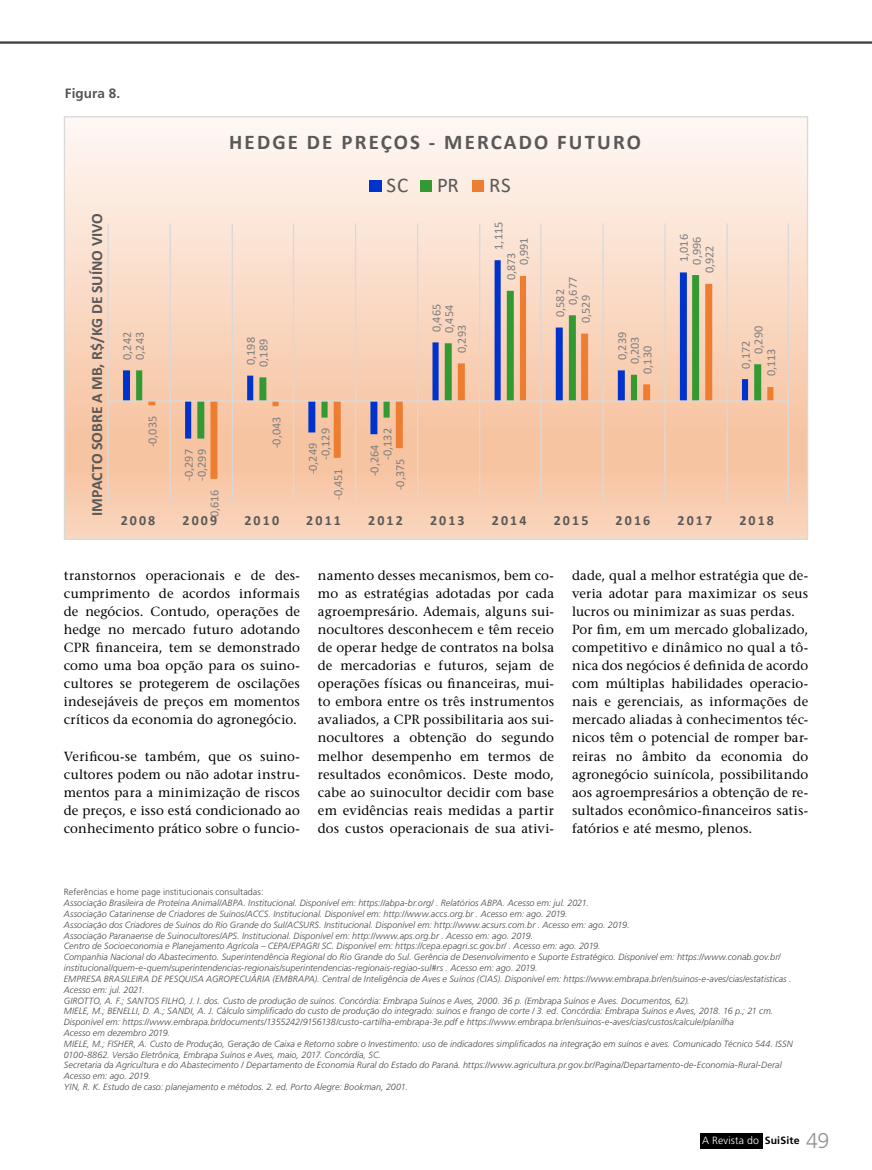
<style>
.page{position:relative;width:872px;height:1170px;background:#fff}
.page>*{position:absolute;margin:0;border:0;box-sizing:border-box;transform-origin:0 0}
.t1{font:700 21px "Calibri";letter-spacing:.1em;color:#595959}
.t2{font:21px "Calibri";color:#595959}
.t3{font:700 15.75px "Calibri";color:#595959}
.t4{font:700 13.95px "Calibri";letter-spacing:.15em;color:#595959}
.t5{font:700 13.5px "Frutiger LT Std";letter-spacing:.005em;color:#555}
.t6{font:500 13.2px/18px "Stone Serif Std";letter-spacing:.01em;color:#000;text-align:justify}
.t7{font:12.3px "Calibri";color:#7f7f7f}
.t8{font:300 10.5px "Frutiger LT Std";letter-spacing:.02em;color:#fff}
.t9{font:italic 300 9px/10.8px "Frutiger LT Std";letter-spacing:.005em;color:#484848}
.t10{font:300 9px "Frutiger LT Std";letter-spacing:.005em;color:#484848}
.s1{font-weight:700;color:#000}
.s2{font-size:21.3px;color:#939393}
</style>
<div class="page">
<hr style="left:0;top:42px;width:872px;height:1px;background:#000">
<hr style="left:0;top:43px;width:872px;height:1px;background:#000">
<svg style="left:66px;top:121px;width:740px;height:416px;background:#fae0cf"></svg>
<hr style="left:107px;top:223px;width:2px;height:279px;background:#d9d9d9">
<hr style="left:170px;top:223px;width:1px;height:279px;background:#d9d9d9">
<hr style="left:232px;top:223px;width:1px;height:279px;background:#d9d9d9">
<hr style="left:293px;top:223px;width:1px;height:279px;background:#d9d9d9">
<hr style="left:355px;top:223px;width:1px;height:279px;background:#d9d9d9">
<hr style="left:417px;top:223px;width:1px;height:279px;background:#d9d9d9">
<hr style="left:479px;top:223px;width:1px;height:279px;background:#d9d9d9">
<hr style="left:540px;top:223px;width:1px;height:279px;background:#d9d9d9">
<hr style="left:602px;top:223px;width:1px;height:279px;background:#d9d9d9">
<hr style="left:664px;top:223px;width:1px;height:279px;background:#d9d9d9">
<hr style="left:726px;top:223px;width:1px;height:279px;background:#d9d9d9">
<hr style="left:787px;top:223px;width:2px;height:279px;background:#d9d9d9">
<svg style="left:123px;top:260px;width:625px;height:178px;background:#f3d7c9"></svg>
<svg style="left:136px;top:275px;width:625px;height:163px;background:#e8cfb2"></svg>
<svg style="left:148px;top:276px;width:625px;height:203px;background:#eac5ac"></svg>
<hr style="left:108px;top:400px;width:680px;height:1px;background:#d9d9d9">
<div style="left:369px;top:181px;width:13px;height:11px;background:#03c"></div>
<div style="left:420px;top:181px;width:11px;height:11px;background:#393"></div>
<div style="left:473px;top:181px;width:11px;height:11px;background:#ed7d31"></div>
<div style="left:700px;top:1133px;width:62px;height:15px;background:#000"></div>
<h3 class="t5" style="left:65px;top:85px;width:57px">Figura 8.</h3>
<h1 class="t1" style="left:229px;top:127px;width:413px">HEDGE DE PREÇOS - MERCADO FUTURO</h1>
<h1 class="t2" style="left:386px;top:170px;width:23px">SC</h1>
<h1 class="t2" style="left:437px;top:170px;width:23px">PR</h1>
<h1 class="t2" style="left:489px;top:170px;width:23px">RS</h1>
<h2 class="t3" style="left:86px;top:516px;width:305px;rotate:-90deg">IMPACTO SOBRE A MB, R$/KG DE SUÍNO VIVO</h2>
<h3 class="t7" style="left:118px;top:360px;width:29px;rotate:-90deg">0,242</h3>
<h3 class="t7" style="left:131px;top:360px;width:29px;rotate:-90deg">0,243</h3>
<h3 class="t7" style="left:242px;top:365px;width:29px;rotate:-90deg">0,198</h3>
<h3 class="t7" style="left:255px;top:367px;width:29px;rotate:-90deg">0,189</h3>
<h3 class="t7" style="left:428px;top:332px;width:29px;rotate:-90deg">0,465</h3>
<h3 class="t7" style="left:440px;top:333px;width:29px;rotate:-90deg">0,454</h3>
<h3 class="t7" style="left:453px;top:353px;width:29px;rotate:-90deg">0,293</h3>
<h3 class="t7" style="left:490px;top:250px;width:29px;rotate:-90deg">1,115</h3>
<h3 class="t7" style="left:515px;top:265px;width:29px;rotate:-90deg">0,991</h3>
<h3 class="t7" style="left:502px;top:280px;width:29px;rotate:-90deg">0,873</h3>
<h3 class="t7" style="left:564px;top:305px;width:29px;rotate:-90deg">0,677</h3>
<h3 class="t7" style="left:551px;top:317px;width:29px;rotate:-90deg">0,582</h3>
<h3 class="t7" style="left:577px;top:323px;width:29px;rotate:-90deg">0,529</h3>
<h3 class="t7" style="left:613px;top:360px;width:29px;rotate:-90deg">0,239</h3>
<h3 class="t7" style="left:626px;top:364px;width:29px;rotate:-90deg">0,203</h3>
<h3 class="t7" style="left:639px;top:374px;width:29px;rotate:-90deg">0,130</h3>
<h3 class="t7" style="left:675px;top:262px;width:29px;rotate:-90deg">1,016</h3>
<h3 class="t7" style="left:688px;top:264px;width:29px;rotate:-90deg">0,996</h3>
<h3 class="t7" style="left:701px;top:273px;width:29px;rotate:-90deg">0,922</h3>
<h3 class="t7" style="left:750px;top:354px;width:29px;rotate:-90deg">0,290</h3>
<h3 class="t7" style="left:737px;top:368px;width:29px;rotate:-90deg">0,172</h3>
<h3 class="t7" style="left:762px;top:376px;width:29px;rotate:-90deg">0,113</h3>
<h3 class="t7" style="left:144px;top:447px;width:33px;rotate:-90deg">-0,035</h3>
<h3 class="t7" style="left:268px;top:448px;width:33px;rotate:-90deg">-0,043</h3>
<h3 class="t7" style="left:317px;top:459px;width:33px;rotate:-90deg">-0,129</h3>
<h3 class="t7" style="left:379px;top:459px;width:33px;rotate:-90deg">-0,132</h3>
<h3 class="t7" style="left:304px;top:474px;width:33px;rotate:-90deg">-0,249</h3>
<h3 class="t7" style="left:366px;top:476px;width:33px;rotate:-90deg">-0,264</h3>
<h3 class="t7" style="left:180px;top:480px;width:33px;rotate:-90deg">-0,297</h3>
<h3 class="t7" style="left:193px;top:480px;width:33px;rotate:-90deg">-0,299</h3>
<h3 class="t7" style="left:329px;top:499px;width:33px;rotate:-90deg">-0,451</h3>
<h3 class="t7" style="left:391px;top:490px;width:33px;rotate:-90deg">-0,375</h3>
<h3 class="t7" style="left:206px;top:520px;width:33px;rotate:-90deg">-0,616</h3>
<h3 class="t4" style="left:121px;top:510px;width:36px">2008</h3>
<h3 class="t4" style="left:182px;top:510px;width:36px">2009</h3>
<h3 class="t4" style="left:244px;top:510px;width:36px">2010</h3>
<h3 class="t4" style="left:306px;top:510px;width:36px">2011</h3>
<h3 class="t4" style="left:368px;top:510px;width:36px">2012</h3>
<h3 class="t4" style="left:430px;top:510px;width:36px">2013</h3>
<h3 class="t4" style="left:492px;top:510px;width:36px">2014</h3>
<h3 class="t4" style="left:554px;top:510px;width:36px">2015</h3>
<h3 class="t4" style="left:615px;top:510px;width:36px">2016</h3>
<h3 class="t4" style="left:677px;top:510px;width:36px">2017</h3>
<h3 class="t4" style="left:739px;top:510px;width:36px">2018</h3>
<p class="t6" style="left:64px;top:566px;width:238px">transtornos operacionais e de des&shy;cumprimento de acordos informais de negócios. Contudo, operações de hedge no mercado futuro adotando CPR financeira, tem se demonstrado como uma boa opção para os suino&shy;cultores se protegerem de oscilações indesejáveis de preços em momentos críticos da economia do agronegócio.</p>
<h3 class="t6" style="left:64px;top:746px;width:238px">Verificou-se também, que os suino&shy;cultores podem ou não adotar instru&shy;mentos para a minimização de riscos de preços, e isso está condicionado ao conhecimento prático sobre o funcio-</h3>
<p class="t6" style="left:318px;top:566px;width:238px">namento desses mecanismos, bem co&shy;mo as estratégias adotadas por cada agroempresário. Ademais, alguns sui&shy;nocultores desconhecem e têm receio de operar hedge de contratos na bolsa de mercadorias e futuros, sejam de operações físicas ou financeiras, mui&shy;to embora entre os três instrumentos avaliados, a CPR possibilitaria aos sui&shy;nocultores a obtenção do segundo melhor desempenho em termos de resultados econômicos. Deste modo, cabe ao suinocultor decidir com base em evidências reais medidas a partir dos custos operacionais de sua ativi-</p>
<p class="t6" style="left:572px;top:566px;width:238px;text-align:left">dade, qual a melhor estratégia que de&shy;veria adotar para maximizar os seus lucros ou minimizar as suas perdas.<br>Por fim, em um mercado globalizado, competitivo e dinâmico no qual a tô&shy;nica dos negócios é definida de acordo com múltiplas habilidades operacio&shy;nais e gerenciais, as informações de mercado aliadas à conhecimentos téc&shy;nicos têm o potencial de romper bar&shy;reiras no âmbito da economia do agronegócio suinícola, possibilitando aos agroempresários a obtenção de re&shy;sultados econômico-financeiros satis&shy;fatórios e até mesmo, plenos.</p>
<p class="t10" style="left:64px;top:887px;width:201px">Referências e home page institucionais consultadas:</p>
<p class="t9" style="left:64px;top:897px;width:730px">Associação Brasileira de Proteína Animal/ABPA. Institucional. Disponível em: https://abpa-br.org/ . Relatórios ABPA. Acesso em: jul. 2021.<br>Associação Catarinense de Criadores de Suínos/ACCS. Institucional. Disponível em: http://www.accs.org.br . Acesso em: ago. 2019.<br>Associação dos Criadores de Suínos do Rio Grande do Sul/ACSURS. Institucional. Disponível em: http://www.acsurs.com.br . Acesso em: ago. 2019.<br>Associação Paranaense de Suinocultores/APS. Institucional. Disponível em: http://www.aps.org.br . Acesso em: ago. 2019.<br>Centro de Socioeconomia e Planejamento Agrícola – CEPA/EPAGRI SC. Disponível em: https://cepa.epagri.sc.gov.br/ . Acesso em: ago. 2019.<br>Companhia Nacional do Abastecimento. Superintendência Regional do Rio Grande do Sul. Gerência de Desenvolvimento e Suporte Estratégico. Disponível em: https://www.conab.gov.br/ institucional/quem-e-quem/superintendencias-regionais/superintendencias-regionais-regiao-sul#rs . Acesso em: ago. 2019.<br>EMPRESA BRASILEIRA DE PESQUISA AGROPECUÁRIA (EMBRAPA). Central de Inteligência de Aves e Suínos (CIAS). Disponível em: https://www.embrapa.br/en/suinos-e-aves/cias/estatisticas .<br>Acesso em: jul. 2021.<br>GIROTTO, A. F.; SANTOS FILHO, J. I. dos. Custo de produção de suínos. Concórdia: Embrapa Suínos e Aves, 2000. 36 p. (Embrapa Suínos e Aves. Documentos, 62).<br>MIELE, M.; BENELLI, D. A.; SANDI, A. J. Cálculo simplificado do custo de produção do integrado: suínos e frango de corte / 3. ed. Concórdia: Embrapa Suínos e Aves, 2018. 16 p.; 21 cm.<br>Disponível em: https://www.embrapa.br/documents/1355242/9156138/custo-cartilha-embrapa-3e.pdf e https://www.embrapa.br/en/suinos-e-aves/cias/custos/calcule/planilha<br>Acesso em dezembro 2019.<br>MIELE, M.; FISHER, A. Custo de Produção, Geração de Caixa e Retorno sobre o Investimento: uso de indicadores simplificados na integração em suínos e aves. Comunicado Técnico 544. ISSN 0100-8862. Versão Eletrônica, Embrapa Suínos e Aves, maio, 2017. Concórdia, SC.<br>Secretaria da Agricultura e do Abastecimento / Departamento de Economia Rural do Estado do Paraná. https://www.agricultura.pr.gov.br/Pagina/Departamento-de-Economia-Rural-Deral Acesso em: ago. 2019.<br>YIN, R. K. Estudo de caso: planejamento e métodos. 2. ed. Porto Alegre: Bookman, 2001.</p>
<p class="t8" style="left:702px;top:1134px;width:129px">A Revista do <span class="s1">SuiSite</span> <span class="s2">49</span></p>
</div>
